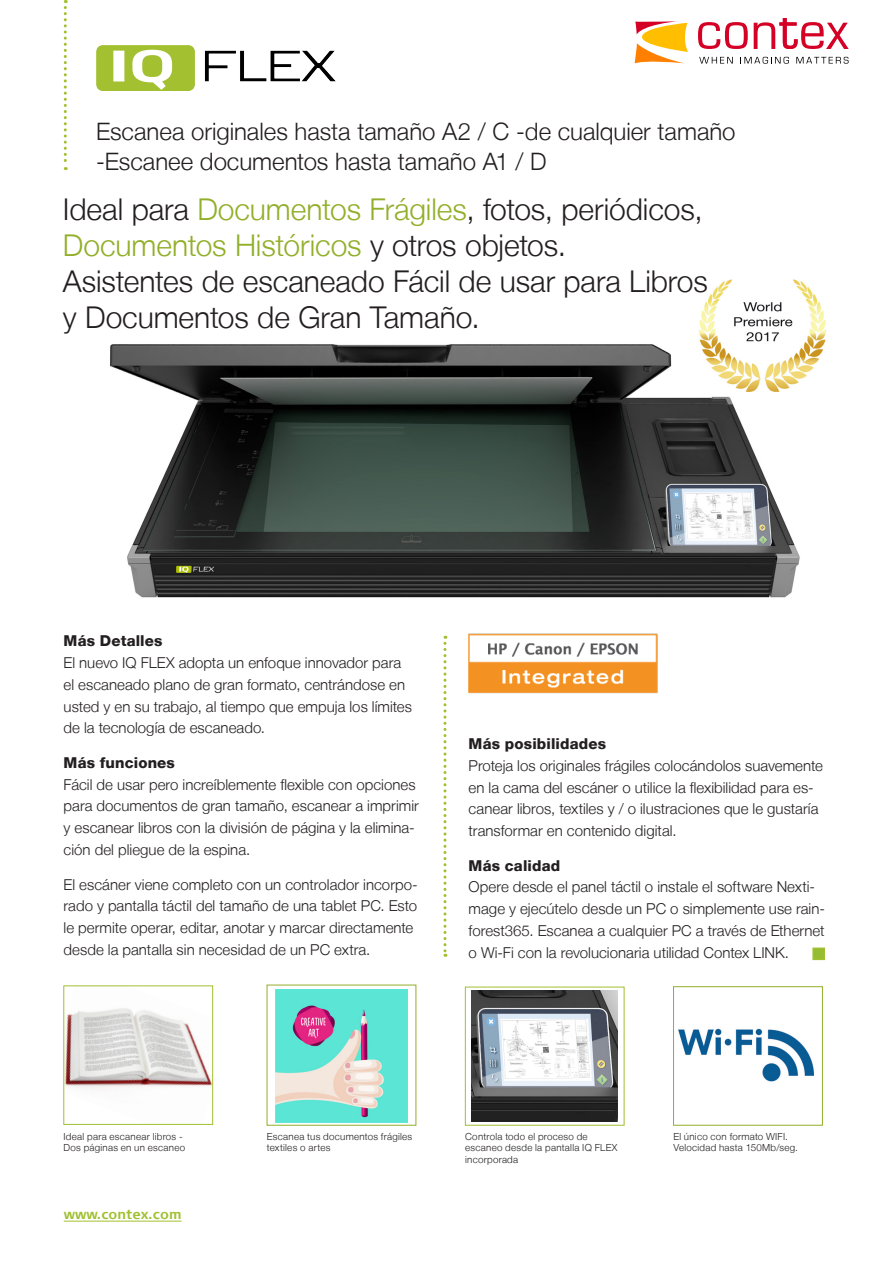
<style>
.page{position:relative;width:893px;height:1263px;background:#fff}
.page>*{position:absolute;margin:0;border:0;box-sizing:border-box;transform-origin:0 0}
.OS{font:300 30px/36px "Helvetica Neue LT";letter-spacing:-.005em;color:#231f20}
.Front_Headline{font:300 24px "Helvetica Neue LT";color:#231f20}
.Body{font:300 15px/21.8px "Helvetica Neue LT";letter-spacing:.005em;color:#231f20}
.Body-2{font:800 15px "Helvetica Neue LT";letter-spacing:.01em;color:#231f20}
.Body_frontpage{font:700 13.5px "Signa Column";letter-spacing:.01em;color:#a1c030}
.Table-body{font:300 9.75px/11.2px "Helvetica Neue LT";letter-spacing:.03em;color:#231f20}
.s1{color:#92af2a}
</style>
<div class="page">
<img style="left:110px;top:344px;width:690px;height:254px">
<div style="left:812px;top:947px;width:13px;height:13px;background:#96bc33;border:2px solid #a1c030"></div>
<svg style="left:698px;top:22px;width:50px;height:27px"></svg>
<svg style="left:754px;top:18px;width:95px;height:31px"></svg>
<svg style="left:635px;top:21px;width:53px;height:42px"></svg>
<svg style="left:699px;top:57px;width:34px;height:7px"></svg>
<svg style="left:740px;top:57px;width:49px;height:7px"></svg>
<svg style="left:796px;top:57px;width:53px;height:7px"></svg>
<img style="left:96px;top:46px;width:239px;height:45px">
<img style="left:469px;top:633px;width:189px;height:61px">
<img style="left:689px;top:279px;width:138px;height:123px">
<hr style="left:64px;top:1221px;width:118px;height:1px;background:#a1c030">
<svg style="left:64px;top:0;width:3px;height:170px"></svg>
<svg style="left:443px;top:636px;width:3px;height:321px"></svg>
<img style="left:275px;top:990px;width:132px;height:132px">
<img style="left:678px;top:1028px;width:136px;height:54px">
<div style="left:673px;top:986px;width:150px;height:139px;border:1px solid #92af2a"></div>
<img style="left:471px;top:990px;width:147px;height:132px">
<img style="left:66px;top:1008px;width:145px;height:82px">
<p class="Front_Headline" style="left:96px;top:117px;width:641px">Escanea originales hasta tamaño A2 / C -de cualquier tamaño</p>
<p class="Front_Headline" style="left:96px;top:147px;width:452px">-Escanee documentos hasta tamaño A1 / D</p>
<p class="OS" style="left:63px;top:191px;width:641px">Ideal para <span class="s1">Documentos Frágiles</span>, fotos, periódicos,<br><span class="s1">Documentos Históricos</span> y otros objetos.</p>
<p class="OS" style="left:63px;top:263px;width:646px">Asistentes de escaneado Fácil de usar para Libros y Documentos de Gran Tamaño.</p>
<p class="Body-2" style="left:64px;top:632px;width:100px">Más Detalles</p>
<p class="Body" style="left:64px;top:652px;width:350px">El nuevo IQ FLEX adopta un enfoque innovador para el escaneado plano de gran formato, centrándose en usted y en su trabajo, al tiempo que empuja los límites de la tecnología de escaneado.</p>
<p class="Body-2" style="left:64px;top:754px;width:113px">Más funciones</p>
<p class="Body" style="left:64px;top:773px;width:357px">Fácil de usar pero increíblemente flexible con opciones para documentos de gran tamaño, escanear a imprimir y escanear libros con la división de página y la elimina&shy;ción del pliegue de la espina.</p>
<p class="Body" style="left:64px;top:873px;width:356px">El escáner viene completo con un controlador incorpo&shy;rado y pantalla táctil del tamaño de una tablet PC. Esto le permite operar, editar, anotar y marcar directamente desde la pantalla sin necesidad de un PC extra.</p>
<p class="Body-2" style="left:469px;top:735px;width:139px">Más posibilidades</p>
<p class="Body" style="left:469px;top:754px;width:356px">Proteja los originales frágiles colocándolos suavemente en la cama del escáner o utilice la flexibilidad para es&shy;canear libros, textiles y / o ilustraciones que le gustaría transformar en contenido digital.</p>
<p class="Body-2" style="left:469px;top:856px;width:93px">Más calidad</p>
<p class="Body" style="left:469px;top:876px;width:358px">Opere desde el panel táctil o instale el software Nexti&shy;mage y ejecútelo desde un PC o simplemente use rain&shy;forest365. Escanea a cualquier PC a través de Ethernet o Wi-Fi con la revolucionaria utilidad Contex LINK.</p>
<p class="Table-body" style="left:64px;top:1130px;width:121px">Ideal para escanear libros -</p>
<p class="Table-body" style="left:64px;top:1142px;width:123px">Dos páginas en un escaneo</p>
<p class="Body_frontpage" style="left:64px;top:1207px;width:119px">www.contex.com</p>
<p class="Table-body" style="left:267px;top:1131px;width:147px">Escanea tus documentos frágiles textiles o artes</p>
<p class="Table-body" style="left:673px;top:1130px;width:116px">El único con formato WIFI.</p>
<p class="Table-body" style="left:465px;top:1131px;width:154px">Controla todo el proceso de escaneo desde la pantalla IQ FLEX incorporada</p>
<p class="Table-body" style="left:673px;top:1141px;width:126px">Velocidad hasta 150Mb/seg.</p>
</div>
